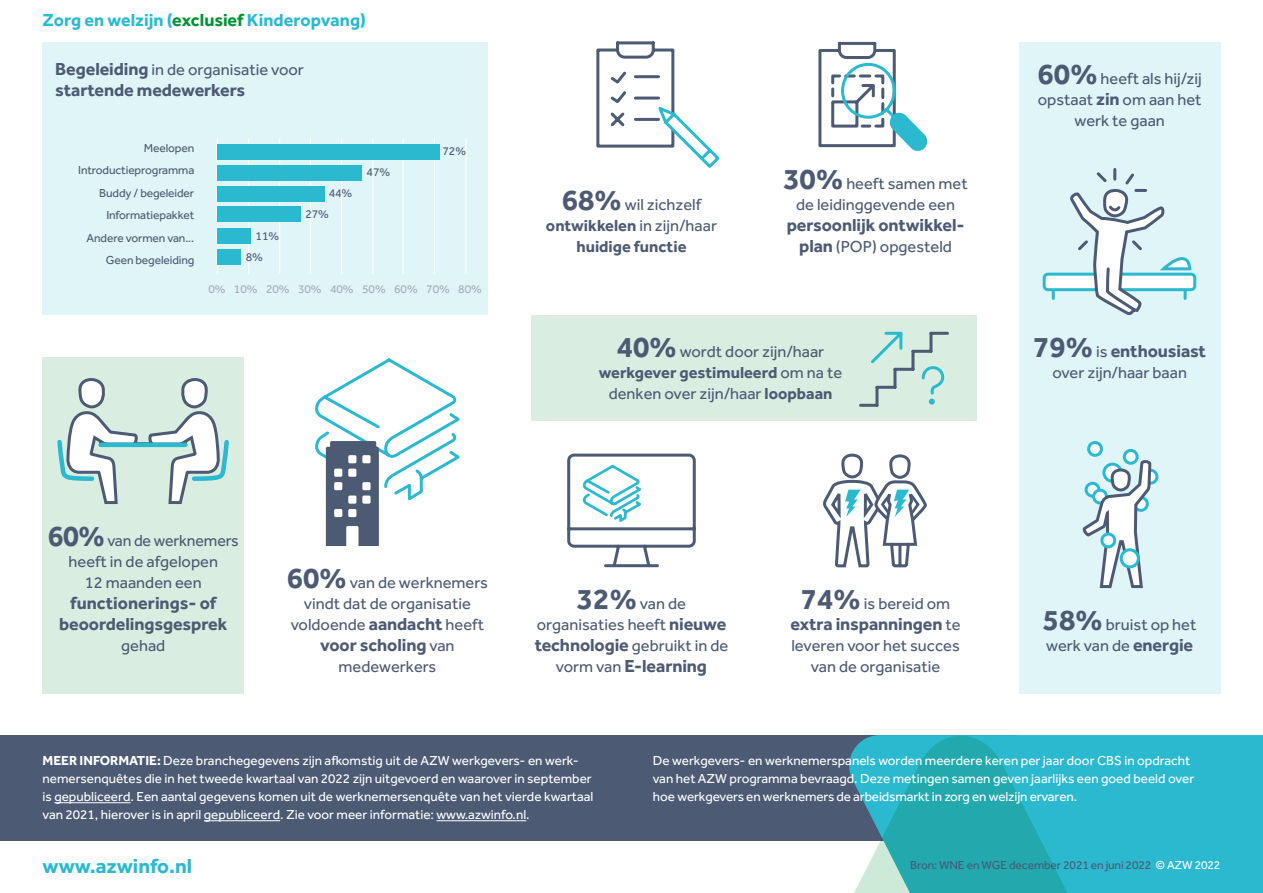
<style>
.page{position:relative;width:1263px;height:893px;background:#fff}
.page>*{position:absolute;margin:0;border:0;box-sizing:border-box;transform-origin:0 0}
.t1{font:700 21px "Effra";color:#2ab9ce}
.BODY_11pt{font:700 18px "Effra";letter-spacing:-.005em;color:#4c5a73}
.t2{font:700 18px "Effra";color:#2ab9ce}
.BODY_11pt-2{font:16.5px/21px "Effra";color:#4c5a73;text-align:center}
.BODY_11pt-3{font:700 16.5px/21px "Effra";color:#4c5a73;text-align:center}
.t3{font:13.5px/18px "Effra";color:#fff}
.Bijschrift{font:12px "Effra";letter-spacing:-.01em;color:#4c5a73}
.Bijschrift-2{font:12px "Effra";letter-spacing:-.01em;color:#a5acb9}
.s1{color:#009134}
.s2{font-weight:700;font-size:18px}
.s3{font-weight:700;font-size:30px}
.s4{font-weight:400}
.s5{font-weight:700}
.s6{font-weight:400;font-size:16.5px}
.s7{font-size:30px}
.s8{color:#fff}
</style>
<div class="page">
<div style="left:0;top:735px;width:1019px;height:105px;background:#4c5a73"></div>
<div style="left:873px;top:735px;width:390px;height:158px;background:#2ab9ce"></div>
<svg style="left:787px;top:736px;width:348px;height:157px"></svg>
<hr style="left:54px;top:802px;width:77px;height:1px;background:#fff">
<hr style="left:204px;top:820px;width:76px;height:1px;background:#fff">
<hr style="left:436px;top:820px;width:90px;height:1px;background:#fff">
<div style="left:43px;top:43px;width:445px;height:272px;background:#dff5f8"></div>
<div style="left:43px;top:357px;width:201px;height:336px;background:#d9eee1"></div>
<svg style="left:57px;top:378px;width:172px;height:126px"></svg>
<hr style="left:101px;top:443px;width:84px;height:4px;background:#2ab9ce">
<hr style="left:217px;top:139px;width:1px;height:134px;background:#fff">
<hr style="left:248px;top:139px;width:1px;height:134px;background:#fff">
<hr style="left:279px;top:139px;width:1px;height:134px;background:#fff">
<hr style="left:310px;top:139px;width:1px;height:134px;background:#fff">
<hr style="left:341px;top:139px;width:1px;height:134px;background:#fff">
<hr style="left:372px;top:139px;width:1px;height:134px;background:#fff">
<hr style="left:403px;top:139px;width:1px;height:134px;background:#fff">
<hr style="left:434px;top:139px;width:1px;height:134px;background:#fff">
<hr style="left:466px;top:139px;width:1px;height:134px;background:#fff">
<div style="left:217px;top:228px;width:34px;height:15px;background:#2ab9ce"></div>
<div style="left:217px;top:249px;width:23px;height:16px;background:#2ab9ce"></div>
<div style="left:217px;top:207px;width:84px;height:15px;background:#2ab9ce"></div>
<div style="left:217px;top:186px;width:107px;height:15px;background:#2ab9ce"></div>
<div style="left:217px;top:165px;width:144px;height:15px;background:#2ab9ce"></div>
<div style="left:217px;top:144px;width:223px;height:15px;background:#2ab9ce"></div>
<div style="left:531px;top:315px;width:445px;height:105px;background:#d9eee1"></div>
<svg style="left:921px;top:366px;width:24px;height:39px"></svg>
<hr style="left:931px;top:332px;width:16px;height:3px;background:#4c5a73">
<hr style="left:929px;top:333px;width:3px;height:18px;background:#4c5a73">
<hr style="left:913px;top:350px;width:18px;height:3px;background:#4c5a73">
<hr style="left:911px;top:351px;width:3px;height:18px;background:#4c5a73">
<hr style="left:895px;top:368px;width:18px;height:3px;background:#4c5a73">
<hr style="left:893px;top:369px;width:3px;height:18px;background:#4c5a73">
<hr style="left:877px;top:386px;width:18px;height:3px;background:#4c5a73">
<hr style="left:860px;top:404px;width:17px;height:3px;background:#4c5a73">
<hr style="left:875px;top:387px;width:3px;height:18px;background:#4c5a73">
<svg style="left:871px;top:331px;width:32px;height:33px"></svg>
<svg style="left:596px;top:41px;width:124px;height:127px"></svg>
<svg style="left:818px;top:41px;width:110px;height:110px"></svg>
<div style="left:1019px;top:42px;width:201px;height:651px;background:#dff5f8"></div>
<svg style="left:1052px;top:291px;width:3px;height:7px"></svg>
<div style="left:1044px;top:274px;width:151px;height:16px;background:#fff;border-radius:4px"></div>
<div style="left:1043px;top:273px;width:153px;height:18px;border:3px solid #2ab9ce;border-radius:4px"></div>
<svg style="left:1070px;top:169px;width:123px;height:146px"></svg>
<div style="left:1144px;top:470px;width:13px;height:13px;background:#fff;border-radius:50%"></div>
<div style="left:1143px;top:469px;width:15px;height:16px;border:3px solid #2ab9ce;border-radius:50%"></div>
<svg style="left:1082px;top:460px;width:71px;height:128px"></svg>
<div style="left:1121px;top:550px;width:17px;height:17px;background:#fff;border-radius:50%"></div>
<div style="left:1120px;top:548px;width:20px;height:20px;border:3px solid #2ab9ce;border-radius:50%"></div>
<div style="left:1102px;top:534px;width:13px;height:13px;background:#fff;border-radius:50%"></div>
<div style="left:1100px;top:532px;width:16px;height:16px;border:3px solid #2ab9ce;border-radius:50%"></div>
<div style="left:1124px;top:450px;width:13px;height:13px;background:#fff;border-radius:50%"></div>
<div style="left:1123px;top:449px;width:16px;height:16px;border:3px solid #2ab9ce;border-radius:50%"></div>
<div style="left:1089px;top:443px;width:12px;height:12px;background:#fff;border-radius:50%"></div>
<div style="left:1087px;top:441px;width:16px;height:16px;border:3px solid #2ab9ce;border-radius:50%"></div>
<svg style="left:315px;top:358px;width:145px;height:188px"></svg>
<svg style="left:567px;top:453px;width:129px;height:115px"></svg>
<svg style="left:824px;top:453px;width:103px;height:115px"></svg>
<h2 class="t2" style="left:43px;top:9px;width:325px">Zorg en welzijn (<span class="s1">exclusief</span> Kinderopvang)</h2>
<p class="BODY_11pt-2" style="left:55px;top:59px;width:250px"><span class="s2">Begeleiding</span> in de organisatie voor</p>
<p class="BODY_11pt" style="left:55px;top:79px;width:191px">startende medewerkers</p>
<p class="Bijschrift" style="left:144px;top:141px;width:52px">Meelopen</p>
<p class="Bijschrift" style="left:78px;top:163px;width:118px">Introductieprogramma</p>
<p class="Bijschrift" style="left:99px;top:186px;width:97px">Buddy / begeleider</p>
<p class="Bijschrift" style="left:106px;top:208px;width:89px">Informatiepakket</p>
<p class="Bijschrift" style="left:87px;top:231px;width:109px">Andere vormen van...</p>
<p class="Bijschrift" style="left:106px;top:253px;width:90px">Geen begeleiding</p>
<p class="Bijschrift" style="left:256px;top:229px;width:25px">11%</p>
<p class="Bijschrift" style="left:246px;top:250px;width:19px">8%</p>
<p class="Bijschrift" style="left:329px;top:186px;width:25px">44%</p>
<p class="Bijschrift" style="left:305px;top:207px;width:25px">27%</p>
<p class="Bijschrift" style="left:367px;top:165px;width:25px">47%</p>
<p class="Bijschrift" style="left:442px;top:144px;width:25px">72%</p>
<p class="Bijschrift-2" style="left:208px;top:282px;width:275px">0% 10% 20% 30% 40% 50% 60% 70% 80%</p>
<p class="BODY_11pt-2" style="left:562px;top:194px;width:141px"><span class="s3">68%</span> wil zichzelf</p>
<p class="BODY_11pt-3" style="left:546px;top:215px;width:173px">ontwikkelen <span class="s4">in zijn/haar </span>huidige functie</p>
<p class="BODY_11pt-2" style="left:783px;top:173px;width:186px"><span class="s3">30%</span> heeft samen met de leidinggevende een</p>
<p class="BODY_11pt" style="left:787px;top:214px;width:179px">persoonlijk ontwikkel-</p>
<p class="BODY_11pt-2" style="left:799px;top:236px;width:154px"><span class="s2">plan</span> (POP) opgesteld</p>
<p class="BODY_11pt-2" style="left:599px;top:341px;width:245px"><span class="s3">40%</span> wordt door zijn/haar <span class="s5">werkgever gestimuleerd</span> om na te denken over zijn/haar <span class="s5">loopbaan</span></p>
<p class="BODY_11pt-2" style="left:48px;top:530px;width:192px"><span class="s3">60%</span> van de werknemers heeft in de afgelopen<br>12 maanden een</p>
<p class="BODY_11pt" style="left:70px;top:592px;width:148px">functionerings- of</p>
<p class="BODY_11pt" style="left:59px;top:613px;width:170px">beoordelingsgesprek</p>
<p class="BODY_11pt-2" style="left:121px;top:635px;width:46px">gehad</p>
<p class="BODY_11pt-2" style="left:287px;top:572px;width:202px"><span class="s3">60%</span> van de werknemers vindt dat de organisatie voldoende <span class="s2">aandacht</span> heeft</p>
<p class="BODY_11pt" style="left:320px;top:634px;width:136px">voor scholing <span class="s6">van</span></p>
<p class="BODY_11pt-2" style="left:339px;top:656px;width:99px">medewerkers</p>
<p class="BODY_11pt-2" style="left:535px;top:593px;width:195px"><span class="s3">32%</span> van de organisaties heeft <span class="s2">nieuwe technologie</span> gebruikt in de</p>
<p class="BODY_11pt" style="left:556px;top:655px;width:153px"><span class="s6">vorm van</span> E-learning</p>
<p class="BODY_11pt-2" style="left:801px;top:593px;width:151px"><span class="s3">74%</span> is bereid om</p>
<p class="BODY_11pt" style="left:790px;top:613px;width:172px">extra inspanningen <span class="s6">te</span></p>
<p class="BODY_11pt-2" style="left:791px;top:635px;width:170px">leveren voor het succes van de organisatie</p>
<p class="BODY_11pt-2" style="left:1037px;top:68px;width:166px"><span class="s3">60%</span> heeft als hij/zij opstaat <span class="s2">zin</span> om aan het werk te gaan</p>
<p class="BODY_11pt" style="left:1033px;top:340px;width:174px"><span class="s7">79%</span> <span class="s6">is</span> enthousiast</p>
<p class="BODY_11pt-2" style="left:1052px;top:362px;width:136px">over zijn/haar baan</p>
<p class="BODY_11pt-2" style="left:1043px;top:614px;width:155px;text-align:left"><span class="s3">58%</span> bruist op het werk van de <span class="s2">energie</span></p>
<p class="t3" style="left:43px;top:751px;width:552px"><span class="s5">MEER INFORMATIE:</span> Deze branchegegevens zijn afkomstig uit de AZW werkgevers- en werk&shy;nemersenquêtes die in het tweede kwartaal van 2022 zijn uitgevoerd en waarover in september is gepubliceerd. Een aantal gegevens komen uit de werknemersenquête van het vierde kwartaal van 2021, hierover is in april gepubliceerd. Zie voor meer informatie: www.azwinfo.nl.</p>
<p class="t3" style="left:653px;top:751px;width:543px">De werkgevers- en werknemerspanels worden meerdere keren per jaar door CBS in opdracht van het AZW programma bevraagd. Deze metingen samen geven jaarlijks een goed beeld over hoe werkgevers en werknemers de arbeidsmarkt in zorg en welzijn ervaren.</p>
<h1 class="t1" style="left:43px;top:853px;width:151px">www.azwinfo.nl</h1>
<p class="Bijschrift" style="left:910px;top:858px;width:312px">Bron: WNE en WGE december 2021 en juni 2022 <span class="s8">© AZW 2022</span></p>
</div>
